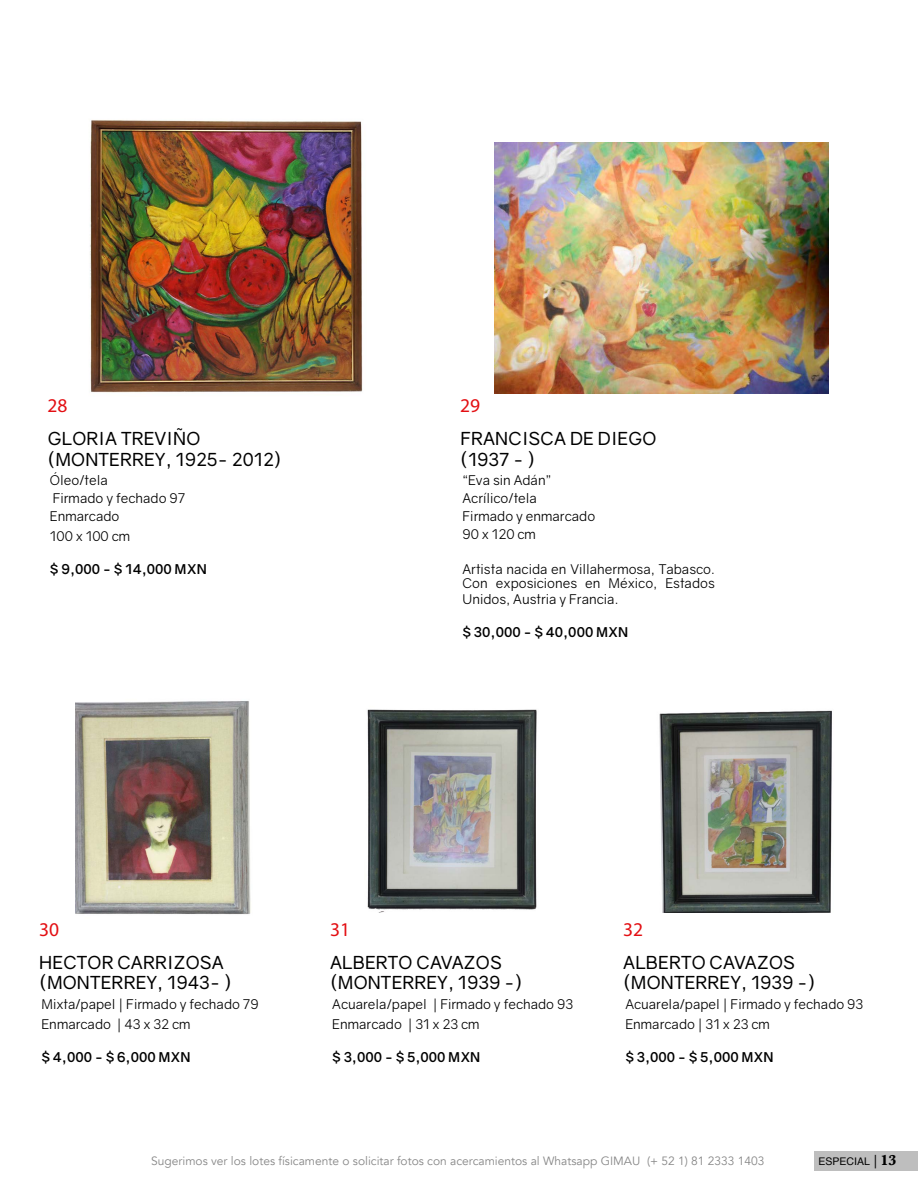
<style>
.page{position:relative;width:918px;height:1188px;background:#fff}
.page>*{position:absolute;margin:0;border:0;box-sizing:border-box;transform-origin:0 0}
.t1{font:19.5px "Myriad Pro";color:#e30f13}
.t2{font:18px "Gravity";letter-spacing:.01em;color:#000}
.t3{font:13.5px/17.7px "Gravity";color:#000}
.t4{font:700 13.5px "Gravity";color:#000}
.t5{font:12px "Avenir";color:#878787}
.t6{font:10.5px "Helvetica";color:#000}
.s1{font-family:"Constantia";font-weight:700;font-size:13.5px}
.s2{font-family:"Baskerville";font-weight:700;font-size:15px}
</style>
<div class="page">
<div style="left:814px;top:1151px;width:104px;height:20px;background:#bebebe"></div>
<img style="left:90px;top:120px;width:273px;height:273px">
<img style="left:495px;top:143px;width:334px;height:250px">
<img style="left:76px;top:701px;width:175px;height:214px">
<img style="left:367px;top:709px;width:170px;height:204px">
<img style="left:659px;top:710px;width:173px;height:203px">
<h1 class="t1" style="left:48px;top:394px;width:22px">28</h1>
<h2 class="t2" style="left:48px;top:428px;width:154px">GLORIA TREVIÑO</h2>
<h2 class="t2" style="left:48px;top:448px;width:235px">(MONTERREY, 1925- 2012)</h2>
<p class="t3" style="left:50px;top:472px;width:137px">Óleo/tela<br>Firmado y fechado 97<br>Enmarcado</p>
<p class="t3" style="left:50px;top:528px;width:82px">100 x 100 cm</p>
<p class="t4" style="left:50px;top:561px;width:158px">$ 9,000 - $ 14,000 MXN</p>
<h1 class="t1" style="left:460px;top:394px;width:22px">29</h1>
<h2 class="t2" style="left:460px;top:428px;width:198px">FRANCISCA DE DIEGO</h2>
<h2 class="t2" style="left:460px;top:448px;width:76px">(1937 - )</h2>
<p class="t3" style="left:463px;top:472px;width:134px">“Eva sin Adán”<br>Acrílico/tela<br>Firmado y enmarcado<br>90 x 120 cm</p>
<p class="t3" style="left:463px;top:563px;width:254px;line-height:13.5px">Artista nacida en Villahermosa, Tabasco.<br>Con exposiciones en México, Estados</p>
<p class="t3" style="left:463px;top:590px;width:157px">Unidos, Austria y Francia.</p>
<p class="t4" style="left:463px;top:623px;width:167px">$ 30,000 - $ 40,000 MXN</p>
<h1 class="t1" style="left:39px;top:917px;width:22px">30</h1>
<h2 class="t2" style="left:39px;top:951px;width:186px">HECTOR CARRIZOSA</h2>
<h2 class="t2" style="left:39px;top:971px;width:194px">(MONTERREY, 1943- )</h2>
<p class="t3" style="left:41px;top:994px;width:219px;line-height:20.4px">Mixta/papel | Firmado y fechado 79<br>Enmarcado | 43 x 32 cm</p>
<p class="t4" style="left:41px;top:1049px;width:151px">$ 4,000 - $ 6,000 MXN</p>
<h1 class="t1" style="left:330px;top:917px;width:22px">31</h1>
<h2 class="t2" style="left:330px;top:951px;width:173px">ALBERTO CAVAZOS</h2>
<h2 class="t2" style="left:330px;top:971px;width:194px">(MONTERREY, 1939 -)</h2>
<p class="t3" style="left:332px;top:994px;width:242px;line-height:20.4px">Acuarela/papel | Firmado y fechado 93<br>Enmarcado | 31 x 23 cm</p>
<p class="t4" style="left:332px;top:1049px;width:150px">$ 3,000 - $ 5,000 MXN</p>
<h1 class="t1" style="left:623px;top:917px;width:22px">32</h1>
<h2 class="t2" style="left:623px;top:951px;width:173px">ALBERTO CAVAZOS</h2>
<h2 class="t2" style="left:623px;top:971px;width:194px">(MONTERREY, 1939 -)</h2>
<p class="t3" style="left:625px;top:994px;width:239px;line-height:20.4px">Acuarela/papel | Firmado y fechado 93<br>Enmarcado | 31 x 23 cm</p>
<p class="t4" style="left:625px;top:1049px;width:150px">$ 3,000 - $ 5,000 MXN</p>
<p class="t5" style="left:151px;top:1154px;width:615px">Sugerimos ver los lotes físicamente o solicitar fotos con acercamientos al Whatsapp GIMAU (+ 52 1) 81 2333 1403</p>
<p class="t6" style="left:819px;top:1154px;width:80px">ESPECIAL <span class="s1">|</span> <span class="s2">13</span></p>
</div>
